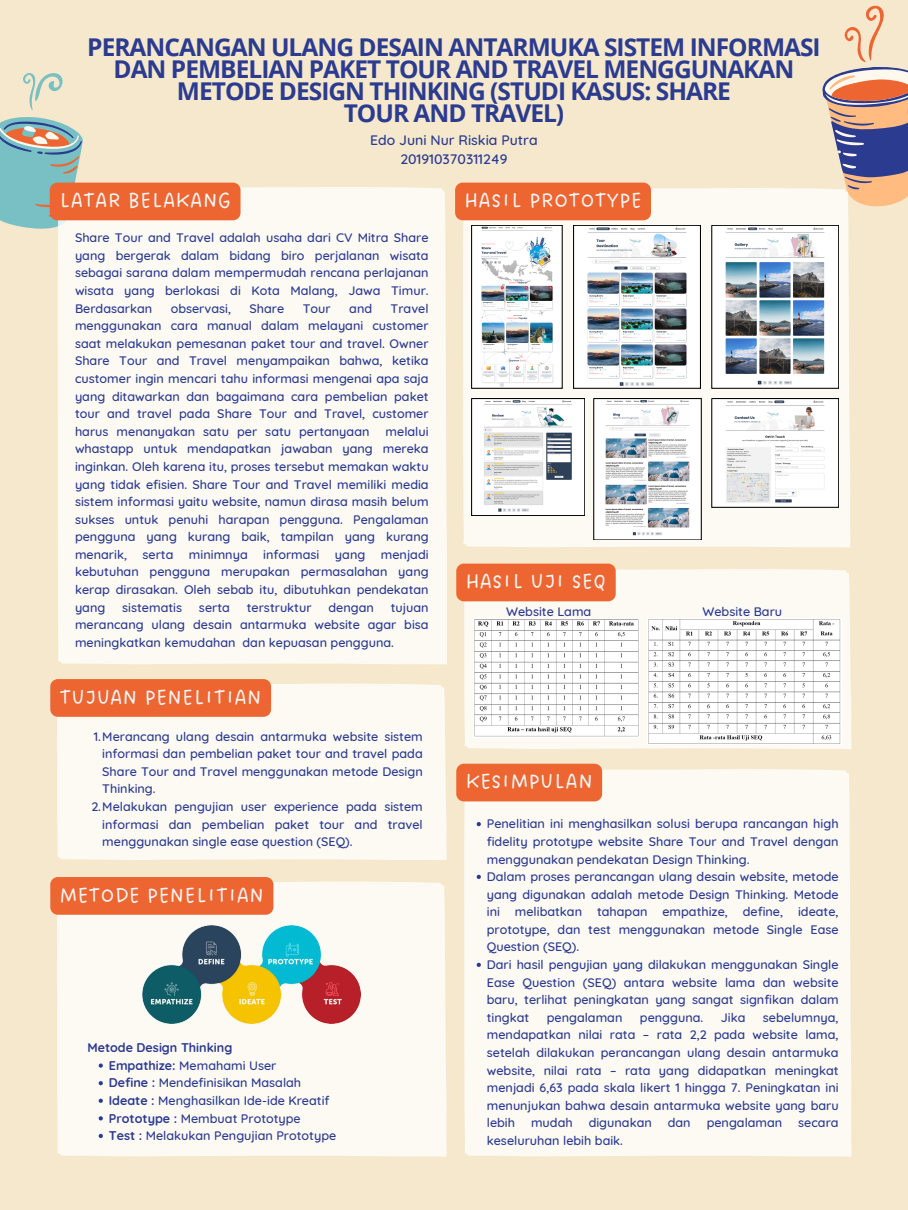
<style>
.page{position:relative;width:908px;height:1210px;background:#fff}
.page>*{position:absolute;margin:0;border:0;box-sizing:border-box;transform-origin:0 0}
.t1{font:700 24.5px/22px "Open Sans";letter-spacing:-.04em;color:#2b3b8f;text-align:center}
.t2{font:22.75px "DO Sans Regular";color:#f5f5f5}
.t3{font:500 14px/19.4px "Quicksand";color:#2b3b8f;text-align:center}
.t4{font:500 12.6px/17.6px "Quicksand";color:#2b3b8f;text-align:justify}
.t5{font:700 12.6px "Quicksand";color:#2b3b8f}
.s1{font-weight:700}
</style>
<div class="page">
<div style="left:0;top:0;width:907px;height:1210px;background:#f5e8cc"></div>
<svg style="left:822px;top:5px;width:85px;height:202px"></svg>
<div style="left:58px;top:187px;width:386px;height:475px;background:#fdfaf4"></div>
<div style="left:57px;top:683px;width:386px;height:175px;background:#fdfaf4"></div>
<div style="left:464px;top:769px;width:384px;height:385px;background:#fdfaf4"></div>
<div style="left:57px;top:881px;width:386px;height:273px;background:#fdfaf4"></div>
<img style="left:143px;top:925px;width:218px;height:99px">
<div style="left:463px;top:188px;width:384px;height:357px;background:#fdfaf4"></div>
<img style="left:711px;top:225px;width:127px;height:163px">
<svg style="left:471px;top:398px;width:113px;height:117px;background:#dfe1e2"></svg>
<svg style="left:593px;top:398px;width:108px;height:142px;background:#d3d8dc"></svg>
<svg style="left:711px;top:398px;width:127px;height:109px;background:#eee"></svg>
<div style="left:464px;top:569px;width:384px;height:178px;background:#fdfaf4"></div>
<img style="left:473px;top:618px;width:166px;height:119px">
<img style="left:647px;top:618px;width:194px;height:126px">
<svg style="left:0;top:73px;width:240px;height:161px"></svg>
<div style="left:50px;top:679px;width:221px;height:38px;background:#ed6631"></div>
<div style="left:456px;top:763px;width:146px;height:38px;background:#ed6631;border-radius:8px"></div>
<div style="left:50px;top:877px;width:223px;height:37px;background:#ed6631"></div>
<svg style="left:476px;top:822px;width:4px;height:4px"></svg>
<svg style="left:476px;top:875px;width:4px;height:4px"></svg>
<svg style="left:476px;top:962px;width:4px;height:5px"></svg>
<svg style="left:99px;top:1063px;width:4px;height:4px"></svg>
<svg style="left:99px;top:1081px;width:4px;height:4px"></svg>
<svg style="left:99px;top:1098px;width:4px;height:5px"></svg>
<svg style="left:99px;top:1116px;width:4px;height:4px"></svg>
<svg style="left:99px;top:1133px;width:4px;height:5px"></svg>
<img style="left:455px;top:183px;width:245px;height:205px">
<div style="left:456px;top:563px;width:159px;height:38px;background:#ed6631"></div>
<p class="t1" style="left:87px;top:35px;width:734px">PERANCANGAN ULANG DESAIN ANTARMUKA SISTEM INFORMASI DAN PEMBELIAN PAKET TOUR AND TRAVEL MENGGUNAKAN METODE DESIGN THINKING (STUDI KASUS: SHARE<br>TOUR AND TRAVEL)</p>
<p class="t3" style="left:370px;top:130px;width:169px">Edo Juni Nur Riskia Putra<br>201910370311249</p>
<p class="t2" style="left:59px;top:187px;width:174px">LATAR BELAKANG</p>
<h4 class="t2" style="left:464px;top:187px;width:179px">HASIL PROTOTYPE</h4>
<p class="t4" style="left:75px;top:229px;width:355px">Share Tour and Travel adalah usaha dari CV Mitra Share yang bergerak dalam bidang biro perjalanan wisata sebagai sarana dalam mempermudah rencana perlajanan wisata yang berlokasi di Kota Malang, Jawa Timur.<br>Berdasarkan</p>
<p class="t4" style="left:75px;top:299px;width:355px;text-indent:315px">Travel menggunakan cara manual dalam melayani customer saat melakukan pemesanan paket tour and travel. Owner Share Tour and Travel menyampaikan bahwa, ketika customer ingin mencari tahu informasi mengenai apa saja yang ditawarkan dan bagaimana cara pembelian paket tour and travel pada Share Tour and Travel, customer harus menanyakan satu per satu pertanyaan</p>
<p class="t4" style="left:171px;top:299px;width:62px">observasi,</p>
<p class="t4" style="left:249px;top:299px;width:36px">Share</p>
<p class="t4" style="left:303px;top:299px;width:29px">Tour</p>
<p class="t4" style="left:349px;top:299px;width:24px">and</p>
<p class="t4" style="left:75px;top:422px;width:355px;text-indent:310px">melalui whastapp untuk mendapatkan jawaban yang mereka inginkan. Oleh karena itu, proses tersebut memakan waktu yang tidak efisien. Share Tour and Travel memiliki media sistem informasi yaitu website, namun dirasa masih belum sukses untuk penuhi harapan pengguna. Pengalaman pengguna yang kurang baik, tampilan yang kurang menarik, serta minimnya informasi yang menjadi kebutuhan pengguna merupakan permasalahan yang kerap dirasakan. Oleh sebab itu, dibutuhkan pendekatan yang</p>
<p class="t4" style="left:122px;top:598px;width:61px">sistematis</p>
<p class="t4" style="left:199px;top:598px;width:32px">serta</p>
<p class="t4" style="left:247px;top:598px;width:66px">terstruktur</p>
<p class="t4" style="left:328px;top:598px;width:47px">dengan</p>
<p class="t4" style="left:75px;top:598px;width:355px;text-indent:316px">tujuan merancang ulang desain antarmuka website agar bisa meningkatkan kemudahan dan kepuasan pengguna.</p>
<p class="t2" style="left:59px;top:683px;width:204px">TUJUAN PENELITIAN</p>
<p class="t4" style="left:102px;top:727px;width:322px;text-indent:-8px">1.Merancang ulang desain antarmuka website sistem informasi dan pembelian paket tour and travel pada Share Tour and Travel menggunakan metode Design Thinking.</p>
<p class="t4" style="left:102px;top:797px;width:322px;text-indent:-11px">2.Melakukan pengujian user experience pada sistem informasi dan pembelian paket tour and travel menggunakan single ease question (SEQ).</p>
<h4 class="t2" style="left:59px;top:881px;width:206px">METODE PENELITIAN</h4>
<h2 class="t5" style="left:87px;top:1039px;width:146px">Metode Design Thinking</h2>
<p class="t4" style="left:109px;top:1056px;width:169px"><span class="s1">Empathize:</span> Memahami User</p>
<p class="t4" style="left:109px;top:1074px;width:194px"><span class="s1">Define :</span> Mendefinisikan Masalah</p>
<p class="t4" style="left:109px;top:1091px;width:222px"><span class="s1">Ideate :</span> Menghasilkan Ide-ide Kreatif</p>
<h2 class="t4" style="left:109px;top:1109px;width:193px"><span class="s1">Prototype :</span> Membuat Prototype</h2>
<p class="t4" style="left:109px;top:1126px;width:229px"><span class="s1">Test :</span> Melakukan Pengujian Prototype</p>
<p class="t2" style="left:465px;top:568px;width:143px">HASIL UJI SEQ</p>
<p class="t4" style="left:506px;top:602px;width:87px">Website Lama</p>
<p class="t4" style="left:702px;top:602px;width:81px">Website Baru</p>
<h2 class="t2" style="left:465px;top:768px;width:129px">KESIMPULAN</h2>
<h4 class="t4" style="left:486px;top:815px;width:353px">Penelitian ini menghasilkan solusi berupa rancangan high fidelity prototype website Share Tour and Travel dengan menggunakan pendekatan Design Thinking.</h4>
<p class="t4" style="left:486px;top:867px;width:353px">Dalam proses perancangan ulang desain website, metode yang digunakan adalah metode Design Thinking. Metode ini melibatkan tahapan empathize, define, ideate, prototype, dan test menggunakan metode Single Ease Question (SEQ).</p>
<h2 class="t4" style="left:486px;top:955px;width:353px">Dari hasil pengujian yang dilakukan menggunakan Single Ease Question (SEQ) antara website lama dan website baru, terlihat peningkatan yang sangat signfikan dalam tingkat</h2>
<h2 class="t4" style="left:486px;top:1008px;width:353px;text-indent:276px">sebelumnya, mendapatkan nilai rata – rata 2,2 pada website lama, setelah dilakukan perancangan ulang desain antarmuka website, nilai rata – rata yang didapatkan meningkat menjadi 6,63 pada skala likert 1 hingga 7. Peningkatan ini menunjukan bahwa desain antarmuka website yang baru lebih</h2>
<h2 class="t4" style="left:546px;top:1008px;width:77px">pengalaman</h2>
<h2 class="t4" style="left:639px;top:1008px;width:65px">pengguna.</h2>
<h2 class="t4" style="left:720px;top:1008px;width:26px">Jika</h2>
<h2 class="t4" style="left:531px;top:1114px;width:43px">mudah</h2>
<h2 class="t4" style="left:588px;top:1114px;width:65px">digunakan</h2>
<h2 class="t4" style="left:667px;top:1114px;width:24px">dan</h2>
<h2 class="t4" style="left:706px;top:1114px;width:77px">pengalaman</h2>
<h2 class="t4" style="left:798px;top:1114px;width:42px">secara</h2>
<h2 class="t4" style="left:486px;top:1131px;width:138px">keseluruhan lebih baik.</h2>
</div>
